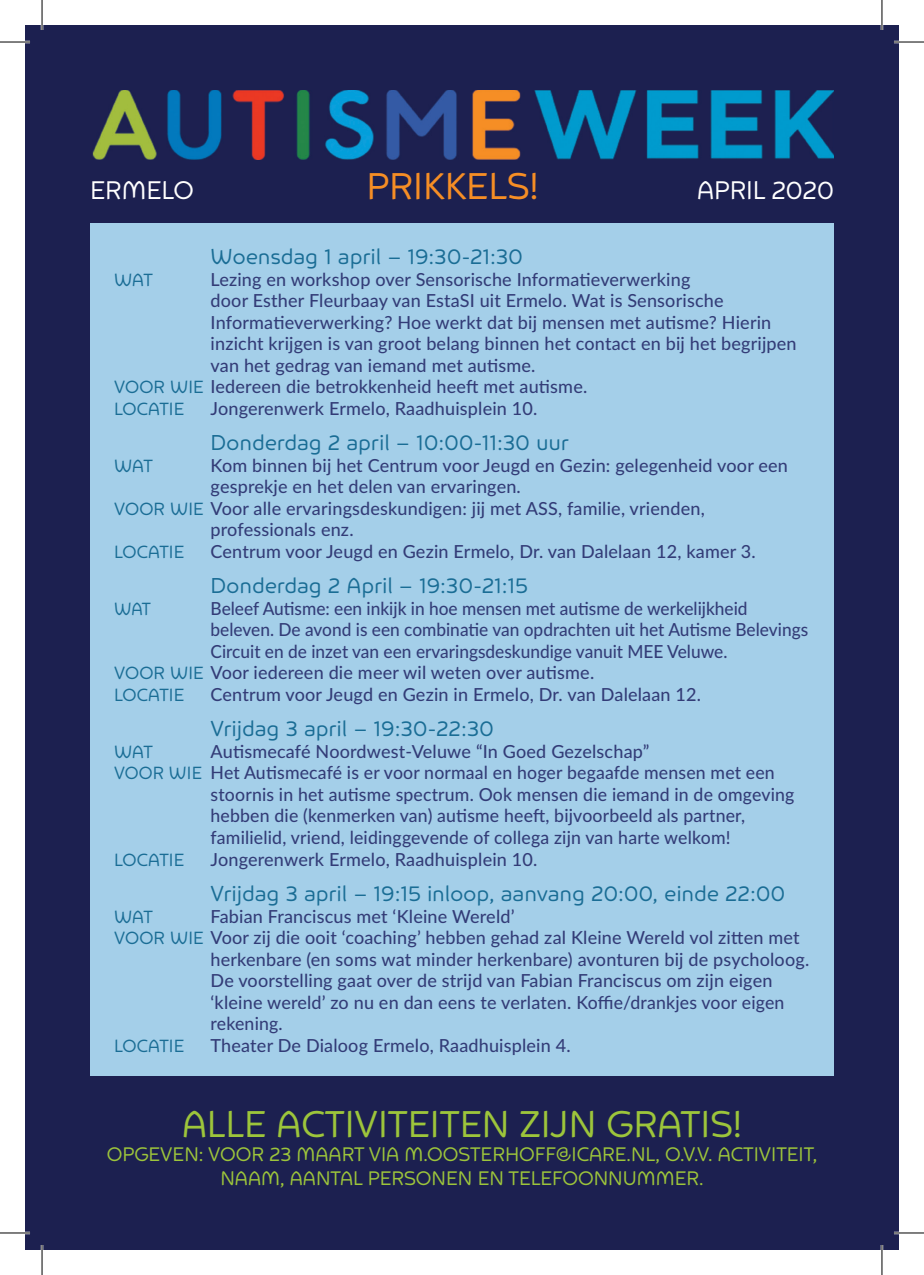
<style>
.page{position:relative;width:924px;height:1275px;background:#fff}
.page>*{position:absolute;margin:0;border:0;box-sizing:border-box;transform-origin:0 0}
.t1{font:38px "Animo DEMO";color:#9dc53b}
.t2{font:38px "Animo DEMO";color:#f68e25}
.t3{font:26px "Animo DEMO";color:#fff}
.t4{font:22px "Animo DEMO";letter-spacing:.02em;color:#1a6d95}
.t5{font:20px/24px "Animo DEMO";color:#9dc53b;text-align:center}
.t6{font:500 18px "Lato";letter-spacing:.01em;color:#333c77}
.t7{font:500 18px "Lato";letter-spacing:.01em;color:#333c77;scale:.96 1}
.t8{font:18px "Animo DEMO";letter-spacing:.01em;color:#1a6d95}
.t9{font:18px "Animo DEMO";letter-spacing:.01em;color:#1a6d95;scale:.96 1}
.s1{font-family:"Animo DEMO";font-weight:400;color:#1a6d95}
</style>
<div class="page">
<div style="left:25px;top:25px;width:873px;height:1225px;background:#1c2050"></div>
<img style="left:92px;top:90px;width:741px;height:69px">
<div style="left:90px;top:223px;width:743px;height:852px;background:#a4cfe9"></div>
<hr style="left:0;top:41px;width:30px;height:2px;background:#fff">
<hr style="left:893px;top:41px;width:30px;height:2px;background:#fff">
<hr style="left:0;top:1231px;width:30px;height:3px;background:#fff">
<hr style="left:893px;top:1231px;width:30px;height:3px;background:#fff">
<hr style="left:41px;top:0;width:2px;height:30px;background:#fff">
<hr style="left:41px;top:1245px;width:2px;height:30px;background:#fff">
<hr style="left:880px;top:0;width:2px;height:30px;background:#fff">
<hr style="left:880px;top:1245px;width:2px;height:30px;background:#fff">
<hr style="left:0;top:42px;width:30px;height:1px;background:#000">
<hr style="left:893px;top:42px;width:30px;height:1px;background:#000">
<hr style="left:0;top:1232px;width:30px;height:1px;background:#000">
<hr style="left:893px;top:1232px;width:30px;height:1px;background:#000">
<hr style="left:42px;top:0;width:1px;height:30px;background:#000">
<hr style="left:42px;top:1245px;width:1px;height:30px;background:#000">
<hr style="left:881px;top:0;width:1px;height:30px;background:#000">
<hr style="left:881px;top:1245px;width:1px;height:30px;background:#000">
<h2 class="t3" style="left:90px;top:178px;width:105px">ERMELO</h2>
<h1 class="t2" style="left:366px;top:169px;width:174px">PRIKKELS!</h1>
<h2 class="t3" style="left:696px;top:178px;width:138px">APRIL 2020</h2>
<p class="t4" style="left:210px;top:247px;width:313px">Woensdag 1 april – 19:30-21:30</p>
<p class="t8" style="left:114px;top:271px;width:40px">WAT</p>
<p class="t6" style="left:210px;top:266px;width:481px">Lezing en workshop over Sensorische Informatieverwerking</p>
<p class="t6" style="left:210px;top:288px;width:514px">door Esther Fleurbaay van EstaSI uit Ermelo. Wat is Sensorische</p>
<p class="t6" style="left:210px;top:309px;width:562px">Informatieverwerking? Hoe werkt dat bij mensen met autisme? Hierin</p>
<p class="t6" style="left:210px;top:331px;width:587px">inzicht krijgen is van groot belang binnen het contact en bij het begrijpen</p>
<p class="t6" style="left:210px;top:352px;width:326px">van het gedrag van iemand met autisme.</p>
<p class="t6" style="left:114px;top:374px;width:474px"><span class="s1">VOOR WIE</span> Iedereen die betrokkenheid heeft met autisme.</p>
<p class="t8" style="left:114px;top:400px;width:72px">LOCATIE</p>
<p class="t6" style="left:210px;top:395px;width:328px">Jongerenwerk Ermelo, Raadhuisplein 10.</p>
<p class="t4" style="left:210px;top:433px;width:359px">Donderdag 2 april – 10:00-11:30 uur</p>
<p class="t8" style="left:114px;top:457px;width:40px">WAT</p>
<p class="t6" style="left:210px;top:452px;width:578px">Kom binnen bij het Centrum voor Jeugd en Gezin: gelegenheid voor een</p>
<p class="t6" style="left:210px;top:474px;width:312px">gesprekje en het delen van ervaringen.</p>
<p class="t6" style="left:114px;top:495px;width:592px"><span class="s1">VOOR WIE</span> Voor alle ervaringsdeskundigen: jij met ASS, familie, vrienden,</p>
<p class="t6" style="left:210px;top:517px;width:144px">professionals enz.</p>
<p class="t8" style="left:114px;top:543px;width:72px">LOCATIE</p>
<p class="t6" style="left:210px;top:538px;width:546px">Centrum voor Jeugd en Gezin Ermelo, Dr. van Dalelaan 12, kamer 3.</p>
<p class="t4" style="left:210px;top:576px;width:318px">Donderdag 2 April – 19:30-21:15</p>
<p class="t9" style="left:114px;top:600px;width:40px">WAT</p>
<p class="t7" style="left:210px;top:595px;width:560px">Beleef Autisme: een inkijk in hoe mensen met autisme de werkelijkheid</p>
<p class="t7" style="left:210px;top:617px;width:623px">beleven. De avond is een combinatie van opdrachten uit het Autisme Belevings</p>
<p class="t7" style="left:210px;top:638px;width:539px">Circuit en de inzet van een ervaringsdeskundige vanuit MEE Veluwe.</p>
<p class="t6" style="left:114px;top:660px;width:481px"><span class="s1">VOOR WIE</span> Voor iedereen die meer wil weten over autisme.</p>
<p class="t8" style="left:114px;top:686px;width:72px">LOCATIE</p>
<p class="t6" style="left:210px;top:681px;width:492px">Centrum voor Jeugd en Gezin in Ermelo, Dr. van Dalelaan 12.</p>
<p class="t4" style="left:210px;top:719px;width:284px">Vrijdag 3 april – 19:30-22:30</p>
<p class="t8" style="left:114px;top:743px;width:40px">WAT</p>
<p class="t6" style="left:210px;top:738px;width:440px">Autismecafé Noordwest-Veluwe “In Goed Gezelschap”</p>
<p class="t6" style="left:114px;top:760px;width:662px"><span class="s1">VOOR WIE</span> Het Autismecafé is er voor normaal en hoger begaafde mensen met een</p>
<p class="t6" style="left:210px;top:781px;width:585px">stoornis in het autisme spectrum. Ook mensen die iemand in de omgeving</p>
<p class="t6" style="left:210px;top:803px;width:536px">hebben die (kenmerken van) autisme heeft, bijvoorbeeld als partner,</p>
<p class="t6" style="left:210px;top:824px;width:521px">familielid, vriend, leidinggevende of collega zijn van harte welkom!</p>
<p class="t8" style="left:114px;top:851px;width:72px">LOCATIE</p>
<p class="t6" style="left:210px;top:846px;width:328px">Jongerenwerk Ermelo, Raadhuisplein 10.</p>
<p class="t4" style="left:210px;top:883px;width:575px">Vrijdag 3 april – 19:15 inloop, aanvang 20:00, einde 22:00</p>
<p class="t8" style="left:114px;top:908px;width:40px">WAT</p>
<p class="t6" style="left:210px;top:903px;width:305px">Fabian Franciscus met ‘Kleine Wereld’</p>
<p class="t6" style="left:114px;top:924px;width:686px"><span class="s1">VOOR WIE</span> Voor zij die ooit ‘coaching’ hebben gehad zal Kleine Wereld vol zitten met</p>
<p class="t6" style="left:210px;top:946px;width:600px">herkenbare (en soms wat minder herkenbare) avonturen bij de psycholoog.</p>
<p class="t6" style="left:210px;top:967px;width:563px">De voorstelling gaat over de strijd van Fabian Franciscus om zijn eigen</p>
<p class="t6" style="left:210px;top:989px;width:575px">‘kleine wereld’ zo nu en dan eens te verlaten. Koffie/drankjes voor eigen</p>
<p class="t6" style="left:210px;top:1010px;width:74px">rekening.</p>
<p class="t8" style="left:114px;top:1037px;width:72px">LOCATIE</p>
<p class="t6" style="left:210px;top:1032px;width:361px">Theater De Dialoog Ermelo, Raadhuisplein 4.</p>
<h1 class="t1" style="left:182px;top:1106px;width:561px">ALLE ACTIVITEITEN ZIJN GRATIS!</h1>
<p class="t5" style="left:107px;top:1143px;width:711px">OPGEVEN: VOOR 23 MAART VIA M.OOSTERHOFF@ICARE.NL, O.V.V. ACTIVITEIT,<br>NAAM, AANTAL PERSONEN EN TELEFOONNUMMER.</p>
</div>
